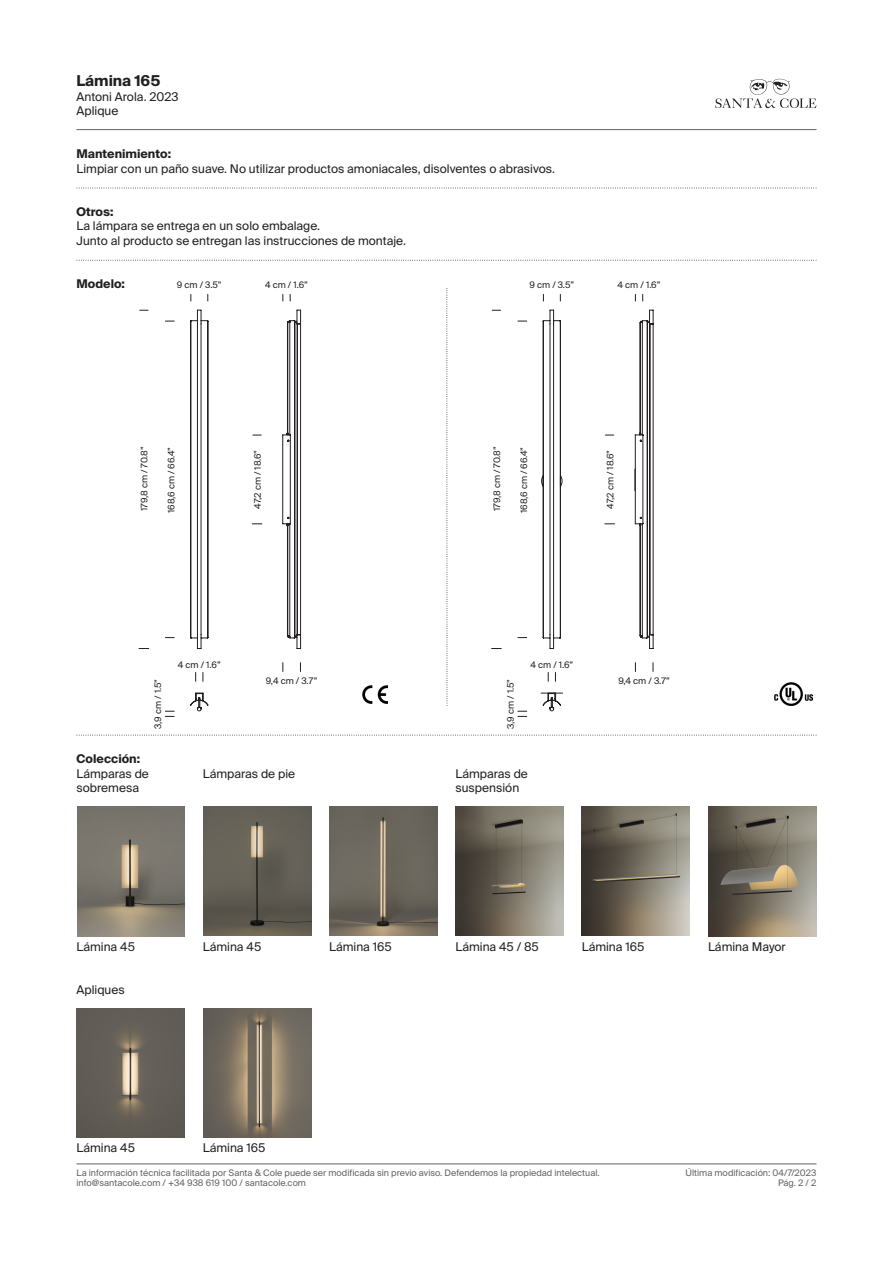
<style>
.page{position:relative;width:893px;height:1263px;background:#fff}
.page>*{position:absolute;margin:0;border:0;box-sizing:border-box;transform-origin:0 0}
.t1{font:700 15px "Suisse Intl";color:#231f20}
.t2{font:12px/14.4px "Suisse Intl";color:#231f20}
.t3{font:700 12px "Suisse Intl";color:#231f20}
.t4{font:9px "Suisse Intl";color:#636366}
.COTA{font:9px "Suisse Intl";color:#231f20}
.s1{font-weight:700}
</style>
<div class="page">
<svg style="left:715px;top:79px;width:101px;height:29px"></svg>
<hr style="left:77px;top:129px;width:739px;height:1px;background:#636366">
<hr style="left:77px;top:1163px;width:739px;height:1px;background:#636366">
<svg style="left:77px;top:260px;width:740px;height:1px"></svg>
<svg style="left:77px;top:188px;width:740px;height:1px"></svg>
<img style="left:77px;top:807px;width:108px;height:129px">
<img style="left:203px;top:806px;width:108px;height:130px">
<img style="left:330px;top:806px;width:107px;height:130px">
<img style="left:582px;top:806px;width:107px;height:130px">
<img style="left:709px;top:807px;width:107px;height:129px">
<img style="left:455px;top:806px;width:108px;height:130px">
<img style="left:203px;top:1008px;width:108px;height:129px">
<img style="left:77px;top:1008px;width:107px;height:130px">
<svg style="left:77px;top:735px;width:740px;height:1px"></svg>
<svg style="left:282px;top:310px;width:19px;height:339px"></svg>
<svg style="left:190px;top:310px;width:18px;height:339px"></svg>
<svg style="left:190px;top:693px;width:18px;height:18px"></svg>
<svg style="left:165px;top:711px;width:9px;height:6px"></svg>
<img style="left:774px;top:682px;width:39px;height:24px">
<img style="left:362px;top:685px;width:25px;height:18px">
<svg style="left:446px;top:288px;width:2px;height:418px"></svg>
<svg style="left:518px;top:711px;width:9px;height:6px"></svg>
<svg style="left:541px;top:693px;width:22px;height:18px"></svg>
<svg style="left:635px;top:310px;width:18px;height:339px"></svg>
<svg style="left:541px;top:310px;width:21px;height:339px"></svg>
<p class="t1" style="left:77px;top:72px;width:85px">Lámina 165</p>
<p class="t2" style="left:77px;top:89px;width:104px">Antoni Arola. 2023<br>Aplique</p>
<p class="t2" style="left:77px;top:147px;width:480px"><span class="s1">Mantenimiento:<br></span>Limpiar con un paño suave. No utilizar productos amoniacales, disolventes o abrasivos.</p>
<p class="t2" style="left:77px;top:205px;width:245px"><span class="s1">Otros:<br></span>La lámpara se entrega en un solo embalage.</p>
<p class="t2" style="left:77px;top:233px;width:331px">Junto al producto se entregan las instrucciones de montaje.</p>
<p class="t3" style="left:77px;top:277px;width:50px">Modelo:</p>
<p class="COTA" style="left:177px;top:279px;width:46px">9 cm / 3.5”</p>
<p class="COTA" style="left:265px;top:280px;width:45px">4 cm / 1.6”</p>
<p class="COTA" style="left:529px;top:279px;width:46px">9 cm / 3.5”</p>
<p class="COTA" style="left:618px;top:280px;width:45px">4 cm / 1.6”</p>
<p class="COTA" style="left:139px;top:511px;width:66px;rotate:-90deg">179,8 cm / 70.8”</p>
<p class="COTA" style="left:166px;top:513px;width:68px;rotate:-90deg">168,6 cm / 66.4”</p>
<p class="COTA" style="left:252px;top:509px;width:61px;rotate:-90deg">47,2 cm / 18.6”</p>
<p class="t3" style="left:77px;top:752px;width:65px">Colección:</p>
<p class="COTA" style="left:153px;top:729px;width:52px;rotate:-90deg">3,9 cm / 1.5”</p>
<p class="COTA" style="left:178px;top:659px;width:45px">4 cm / 1.6”</p>
<p class="COTA" style="left:266px;top:676px;width:53px">9,4 cm / 3.7”</p>
<p class="t2" style="left:77px;top:766px;width:74px">Lámparas de sobremesa</p>
<p class="t2" style="left:203px;top:766px;width:94px">Lámparas de pie</p>
<p class="t2" style="left:77px;top:939px;width:60px">Lámina 45</p>
<p class="t2" style="left:203px;top:939px;width:60px">Lámina 45</p>
<p class="t2" style="left:77px;top:982px;width:50px">Apliques</p>
<p class="t2" style="left:77px;top:1141px;width:60px">Lámina 45</p>
<p class="t2" style="left:203px;top:1141px;width:64px">Lámina 165</p>
<p class="t2" style="left:329px;top:939px;width:64px">Lámina 165</p>
<p class="COTA" style="left:492px;top:511px;width:66px;rotate:-90deg">179,8 cm / 70.8”</p>
<p class="COTA" style="left:519px;top:513px;width:68px;rotate:-90deg">168,6 cm / 66.4”</p>
<p class="COTA" style="left:605px;top:509px;width:61px;rotate:-90deg">47,2 cm / 18.6”</p>
<p class="COTA" style="left:505px;top:729px;width:52px;rotate:-90deg">3,9 cm / 1.5”</p>
<p class="COTA" style="left:530px;top:659px;width:45px">4 cm / 1.6”</p>
<p class="t2" style="left:455px;top:766px;width:74px">Lámparas de suspensión</p>
<p class="COTA" style="left:618px;top:676px;width:53px">9,4 cm / 3.7”</p>
<p class="t2" style="left:455px;top:939px;width:85px">Lámina 45 / 85</p>
<p class="t2" style="left:582px;top:939px;width:64px">Lámina 165</p>
<p class="t2" style="left:708px;top:939px;width:79px">Lámina Mayor</p>
<p class="t4" style="left:77px;top:1167px;width:525px">La información técnica facilitada por Santa &amp; Cole puede ser modificada sin previo aviso. Defendemos la propiedad intelectual.</p>
<p class="t4" style="left:685px;top:1167px;width:132px">Última modificación: 04/7/2023</p>
<p class="t4" style="left:77px;top:1178px;width:231px">info@santacole.com / +34 938 619 100 / santacole.com</p>
<p class="t4" style="left:778px;top:1178px;width:40px">Pág. 2 / 2</p>
</div>
